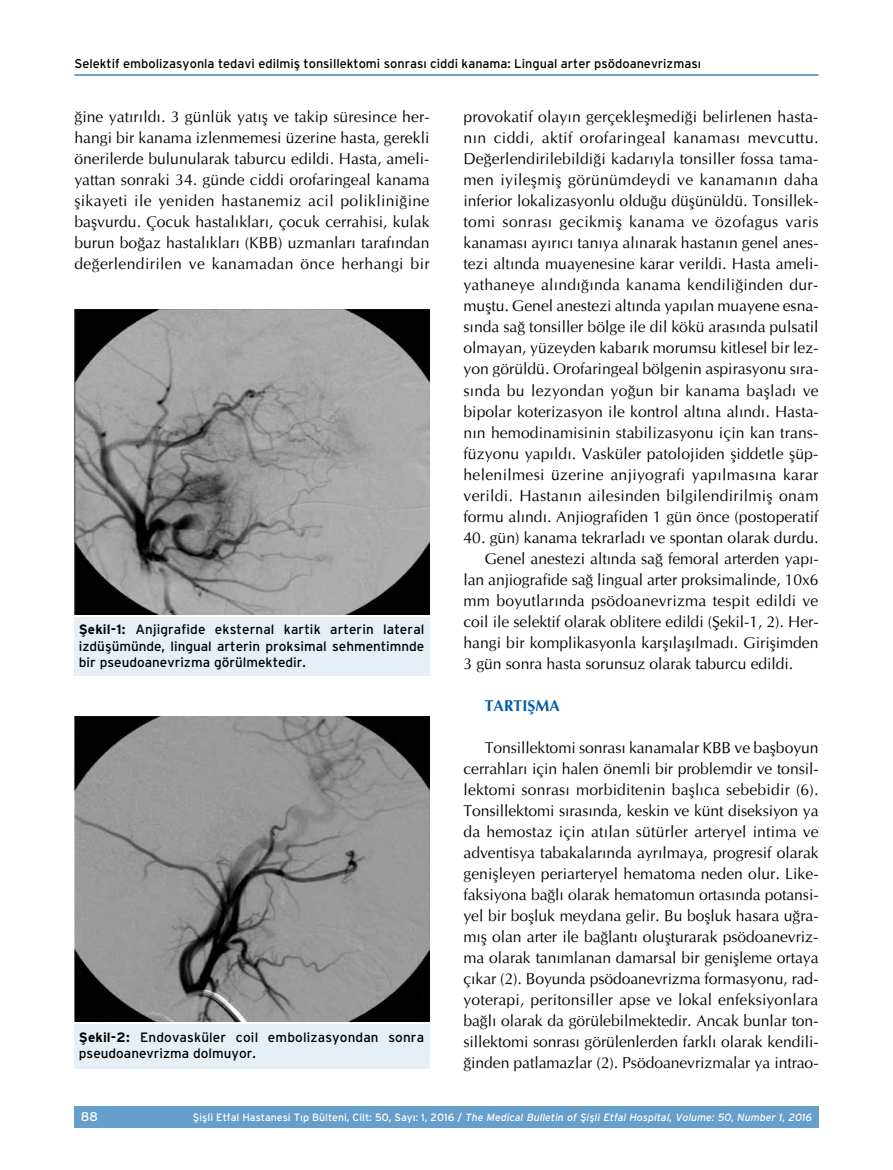
<style>
.page{position:relative;width:893px;height:1170px;background:#fff}
.page>*{position:absolute;margin:0;border:0;box-sizing:border-box;transform-origin:0 0}
.t1{font:15.75px/21px "Optima";color:#000;text-align:justify}
.t2{font:700 15.75px "Optima";color:#005daa}
.t3{font:13.5px/16.5px "Interstate";color:#000;text-align:justify}
.t4{font:12.75px "Interstate";color:#000}
.t5{font:12.75px "Interstate";color:#fff}
.t6{font:italic 10.5px "Interstate";color:#fff}
.s1{font-weight:700}
.s2{font-style:normal}
</style>
<div class="page">
<div style="left:74px;top:1106px;width:745px;height:21px;background:#669ecc"></div>
<hr style="left:74px;top:74px;width:745px;height:2px;background:#005daa">
<div style="left:74px;top:617px;width:355px;height:59px;background:#e6eff6"></div>
<img style="left:74px;top:310px;width:355px;height:304px">
<div style="left:74px;top:1024px;width:355px;height:44px;background:#e6eff6"></div>
<img style="left:74px;top:716px;width:355px;height:305px">
<p class="t4" style="left:74px;top:57px;width:628px">Selektif embolizasyonla tedavi edilmiş tonsillektomi sonrası ciddi kanama: Lingual arter psödoanevrizması</p>
<p class="t1" style="left:74px;top:107px;width:357px">ğine yatırıldı. 3 günlük yatış ve takip süresince her&shy;hangi bir kanama izlenmemesi üzerine hasta, gerekli önerilerde bulunularak taburcu edildi. Hasta, ameli&shy;yattan sonraki 34. günde ciddi orofaringeal kanama şikayeti ile yeniden hastanemiz acil polikliniğine başvurdu. Çocuk hastalıkları, çocuk cerrahisi, kulak burun boğaz hastalıkları (KBB) uzmanları tarafından değerlendirilen ve kanamadan önce herhangi bir</p>
<p class="t1" style="left:463px;top:107px;width:357px">provokatif olayın gerçekleşmediği belirlenen hasta&shy;nın ciddi, aktif orofaringeal kanaması mevcuttu.<br>Değerlendirilebildiği kadarıyla tonsiller fossa tama&shy;men iyileşmiş görünümdeydi ve kanamanın daha inferior lokalizasyonlu olduğu düşünüldü. Tonsillek&shy;tomi sonrası gecikmiş kanama ve özofagus varis kanaması ayırıcı tanıya alınarak hastanın genel anes&shy;tezi altında muayenesine karar verildi. Hasta ameli&shy;yathaneye alındığında kanama kendiliğinden dur&shy;muştu. Genel anestezi altında yapılan muayene esna&shy;sında sağ tonsiller bölge ile dil kökü arasında pulsatil olmayan, yüzeyden kabarık morumsu kitlesel bir lez&shy;yon görüldü. Orofaringeal bölgenin aspirasyonu sıra&shy;sında bu lezyondan yoğun bir kanama başladı ve bipolar koterizasyon ile kontrol altına alındı. Hasta&shy;nın hemodinamisinin stabilizasyonu için kan trans&shy;füzyonu yapıldı. Vasküler patolojiden şiddetle şüp&shy;helenilmesi üzerine anjiyografi yapılmasına karar verildi. Hastanın ailesinden bilgilendirilmiş onam formu alındı. Anjiografiden 1 gün önce (postoperatif</p>
<p class="t1" style="left:463px;top:526px;width:357px">40. gün) kanama tekrarladı ve spontan olarak durdu.</p>
<p class="t1" style="left:485px;top:547px;width:335px">Genel anestezi altında sağ femoral arterden yapı-</p>
<p class="t1" style="left:463px;top:568px;width:357px">lan anjiografide sağ lingual arter proksimalinde, 10x6</p>
<p class="t1" style="left:463px;top:589px;width:356px">mm boyutlarında psödoanevrizma tespit edildi ve</p>
<p class="t1" style="left:463px;top:610px;width:357px">coil ile selektif olarak oblitere edildi (Şekil-1, 2). Her-</p>
<p class="t1" style="left:463px;top:631px;width:357px">hangi bir komplikasyonla karşılaşılmadı. Girişimden</p>
<p class="t1" style="left:463px;top:652px;width:331px">3 gün sonra hasta sorunsuz olarak taburcu edildi.</p>
<p class="t2" style="left:485px;top:695px;width:77px">TARTIŞMA</p>
<p class="t1" style="left:463px;top:736px;width:357px;text-indent:21px">Tonsillektomi sonrası kanamalar KBB ve başboyun cerrahları için halen önemli bir problemdir ve tonsil&shy;lektomi sonrası morbiditenin başlıca sebebidir (6).<br>Tonsillektomi sırasında, keskin ve künt diseksiyon ya da hemostaz için atılan sütürler arteryel intima ve adventisya tabakalarında ayrılmaya, progresif olarak genişleyen periarteryel hematoma neden olur. Like&shy;faksiyona bağlı olarak hematomun ortasında potansi&shy;yel bir boşluk meydana gelir. Bu boşluk hasara uğra&shy;mış olan arter ile bağlantı oluşturarak psödoanevriz&shy;ma olarak tanımlanan damarsal bir genişleme ortaya çıkar (2). Boyunda psödoanevrizma formasyonu, rad&shy;yoterapi, peritonsiller apse ve lokal enfeksiyonlara bağlı olarak da görülebilmektedir. Ancak bunlar ton&shy;sillektomi sonrası görülenlerden farklı olarak kendili&shy;ğinden patlamazlar (2). Psödoanevrizmalar ya intrao-</p>
<p class="t3" style="left:79px;top:621px;width:347px"><span class="s1">Şekil-1:</span> Anjigrafide eksternal kartik arterin lateral izdüşümünde, lingual arterin proksimal sehmentimnde bir pseudoanevrizma görülmektedir.</p>
<p class="t3" style="left:79px;top:1028px;width:347px"><span class="s1">Şekil-2:</span> Endovasküler coil embolizasyondan sonra pseudoanevrizma dolmuyor.</p>
<p class="t5" style="left:81px;top:1108px;width:19px">88</p>
<p class="t6" style="left:193px;top:1110px;width:621px"><span class="s2">Şişli Etfal Hastanesi T›p Bülteni, Cilt: 50, Say›: 1, 2016 /</span> The Medical Bulletin of Şişli Etfal Hospital, Volume: 50, Number 1, 2016</p>
</div>
